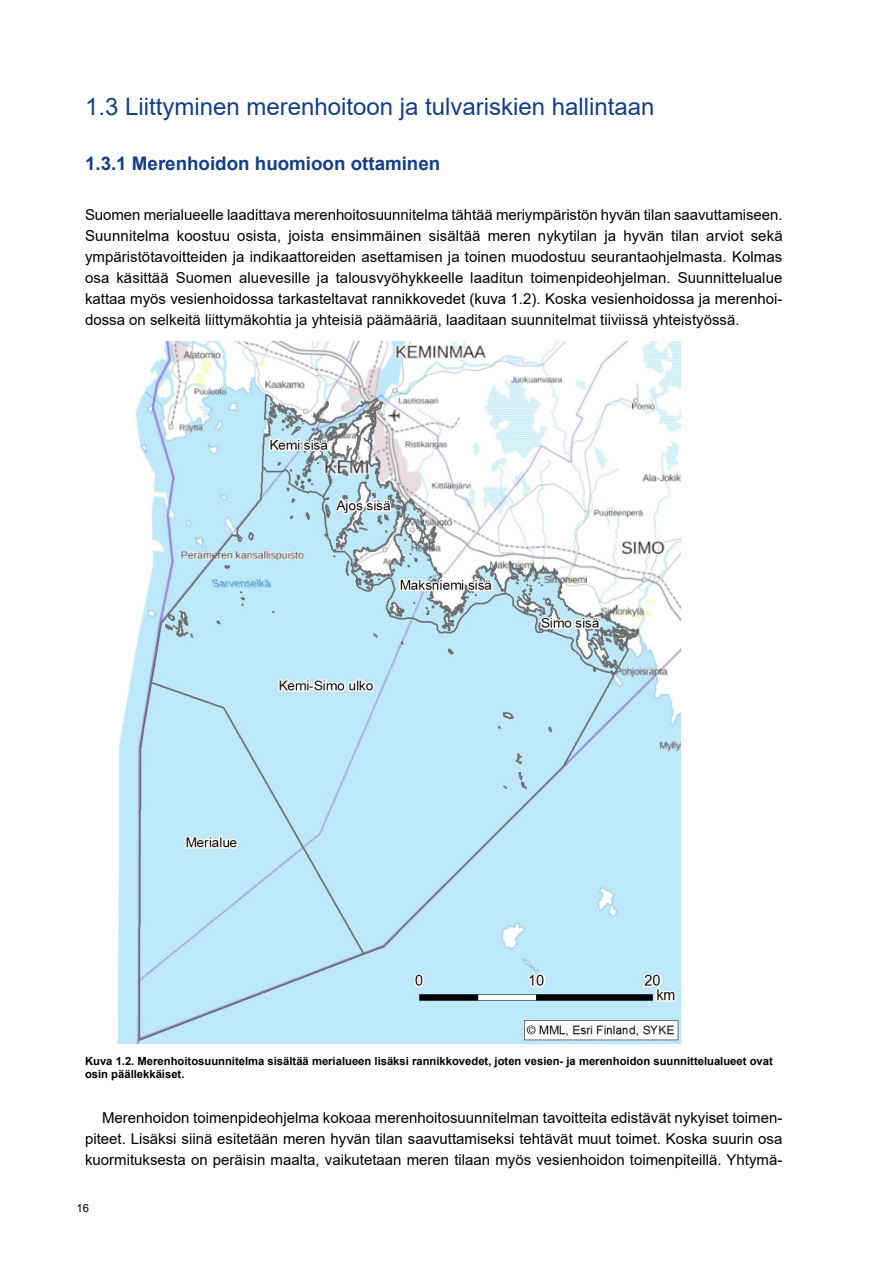
<style>
.page{position:relative;width:893px;height:1263px;background:#fff}
.page>*{position:absolute;margin:0;border:0;box-sizing:border-box;transform-origin:0 0}
.t1{font:24px "Arial";color:#123e8b}
.t2{font:700 18.75px "Arial";color:#123e8b}
.t3{font:15px/21px "Arial";color:#000;text-align:justify}
.t4{font:700 11.25px/13.5px "Arial";color:#000}
.t5{font:11.25px "Arial";color:#000}
</style>
<div class="page">
<img style="left:117px;top:342px;width:563px;height:702px">
<h1 class="t1" style="left:85px;top:90px;width:571px">1.3 Liittyminen merenhoitoon ja tulvariskien hallintaan</h1>
<p class="t2" style="left:85px;top:150px;width:357px">1.3.1 Merenhoidon huomioon ottaminen</p>
<p class="t3" style="left:85px;top:204px;width:699px">Suomen merialueelle laadittava merenhoitosuunnitelma tähtää meriympäristön hyvän tilan saavuttamiseen.<br>Suunnitelma koostuu osista, joista ensimmäinen sisältää meren nykytilan ja hyvän tilan arviot sekä ympäristötavoitteiden ja indikaattoreiden asettamisen ja toinen muodostuu seurantaohjelmasta. Kolmas osa käsittää Suomen aluevesille ja talousvyöhykkeelle laaditun toimenpideohjelman. Suunnittelualue kattaa myös vesienhoidossa tarkasteltavat rannikkovedet (kuva 1.2). Koska vesienhoidossa ja merenhoi&shy;dossa on selkeitä liittymäkohtia ja yhteisiä päämääriä, laaditaan suunnitelmat tiiviissä yhteistyössä.</p>
<p class="t4" style="left:85px;top:1054px;width:689px">Kuva 1.2. Merenhoitosuunnitelma sisältää merialueen lisäksi rannikkovedet, joten vesien- ja merenhoidon suunnittelualueet ovat osin päällekkäiset.</p>
<p class="t3" style="left:85px;top:1107px;width:699px;text-indent:17px">Merenhoidon toimenpideohjelma kokoaa merenhoitosuunnitelman tavoitteita edistävät nykyiset toimen&shy;piteet. Lisäksi siinä esitetään meren hyvän tilan saavuttamiseksi tehtävät muut toimet. Koska suurin osa kuormituksesta on peräisin maalta, vaikutetaan meren tilaan myös vesienhoidon toimenpiteillä. Yhtymä-</p>
<p class="t5" style="left:77px;top:1200px;width:14px">16</p>
</div>
